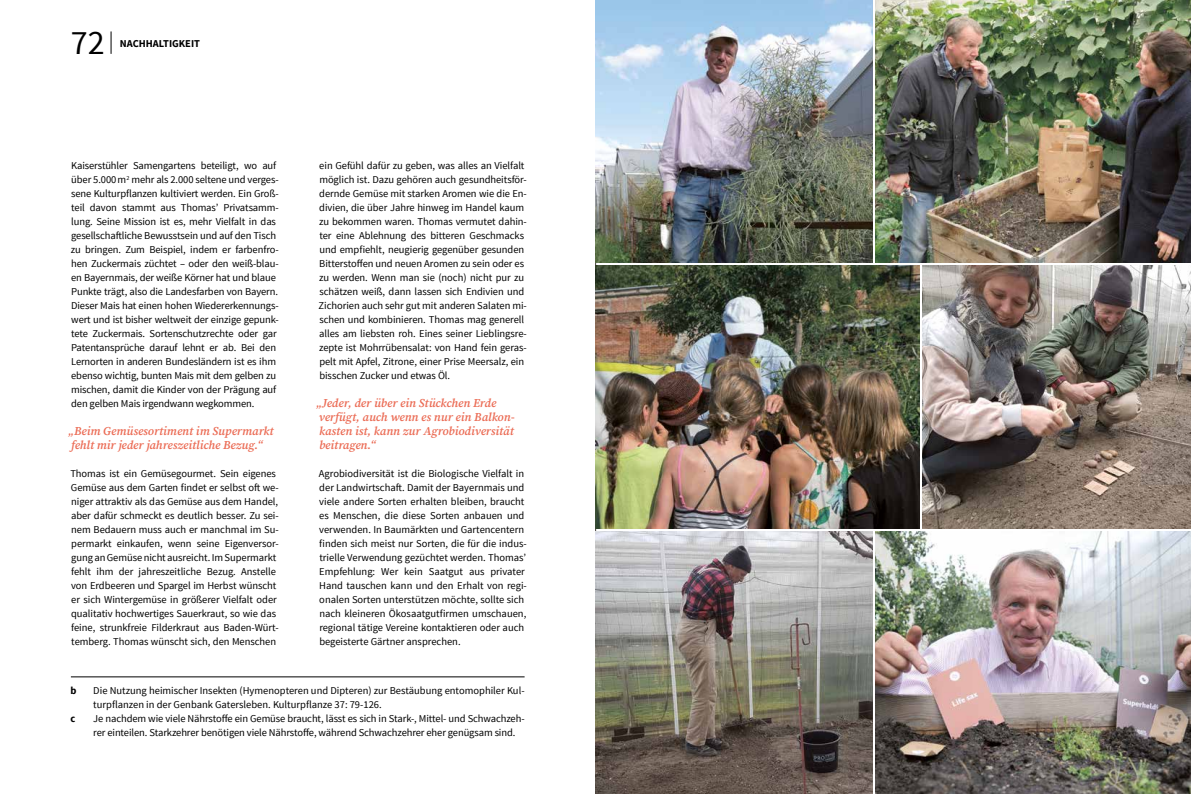
<style>
.page{position:relative;width:1191px;height:794px;background:#fff}
.page>*{position:absolute;margin:0;border:0;box-sizing:border-box;transform-origin:0 0}
.t1{font:34px "Source Sans Pro";color:#000}
.t2{font:italic 12px/14px "Source Serif Variable";color:#eb6c55}
.t3{font:10.5px/14px "Source Sans Pro";letter-spacing:-.005em;color:#000}
.t4{font:700 10.5px "Source Sans Pro";color:#000}
</style>
<div class="page">
<svg style="left:111px;top:31px;width:1px;height:23px"></svg>
<hr style="left:595px;top:0;width:1px;height:794px;background:#413c38">
<hr style="left:71px;top:676px;width:453px;height:1px;background:#000">
<img style="left:595px;top:531px;width:277px;height:263px">
<img style="left:595px;top:266px;width:324px;height:262px">
<img style="left:922px;top:266px;width:269px;height:262px">
<img style="left:875px;top:531px;width:316px;height:263px">
<img style="left:875px;top:0;width:316px;height:263px">
<img style="left:596px;top:0;width:276px;height:263px">
<h1 class="t1" style="left:71px;top:21px;width:35px">72</h1>
<p class="t4" style="left:120px;top:36px;width:82px">NACHHALTIGKEIT</p>
<p class="t3" style="left:71px;top:159px;width:209px">Kaiserstühler Samengartens beteiligt, wo auf über 5.000m<sup>2</sup> mehr als 2.000 seltene und verges&shy;sene Kulturpflanzen kultiviert werden. Ein Groß&shy;teil davon stammt aus Thomas’ Privatsamm&shy;lung. Seine Mission ist es, mehr Vielfalt in das gesellschaftliche Bewusstsein und auf den Tisch zu bringen. Zum Beispiel, indem er farbenfro&shy;hen Zuckermais züchtet – oder den weiß-blau&shy;en Bayernmais, der weiße Körner hat und blaue Punkte trägt, also die Landesfarben von Bayern.<br>Dieser Mais hat einen hohen Wiedererkennungs&shy;wert und ist bisher weltweit der einzige gepunk&shy;tete Zuckermais. Sortenschutzrechte oder gar Patentansprüche darauf lehnt er ab. Bei den Lernorten in anderen Bundesländern ist es ihm ebenso wichtig, bunten Mais mit dem gelben zu mischen, damit die Kinder von der Prägung auf den gelben Mais irgendwann wegkommen.</p>
<p class="t2" style="left:68px;top:424px;width:207px">„Beim Gemüsesortiment im Supermarkt fehlt mir jeder jahreszeitliche Bezug.“</p>
<p class="t3" style="left:70px;top:467px;width:210px">Thomas ist ein Gemüsegourmet. Sein eigenes Gemüse aus dem Garten findet er selbst oft we&shy;niger attraktiv als das Gemüse aus dem Handel, aber dafür schmeckt es deutlich besser. Zu sei&shy;nem Bedauern muss auch er manchmal im Su&shy;permarkt einkaufen, wenn seine Eigenversor&shy;gung an Gemüse nicht ausreicht. Im Supermarkt fehlt ihm der jahreszeitliche Bezug. Anstelle von Erdbeeren und Spargel im Herbst wünscht er sich Wintergemüse in größerer Vielfalt oder qualitativ hochwertiges Sauerkraut, so wie das feine, strunkfreie Filderkraut aus Baden-Würt&shy;temberg. Thomas wünscht sich, den Menschen</p>
<p class="t4" style="left:71px;top:683px;width:8px">b</p>
<p class="t3" style="left:93px;top:684px;width:433px">Die Nutzung heimischer Insekten (Hymenopteren und Dipteren) zur Bestäubung entomophiler Kul&shy;turpflanzen in der Genbank Gatersleben. Kulturpflanze 37: 79-126.</p>
<p class="t4" style="left:71px;top:711px;width:6px">c</p>
<p class="t3" style="left:93px;top:712px;width:433px">Je nachdem wie viele Nährstoffe ein Gemüse braucht, lässt es sich in Stark-, Mittel- und Schwachzeh&shy;rer einteilen. Starkzehrer benötigen viele Nährstoffe, während Schwachzehrer eher genügsam sind.</p>
<p class="t3" style="left:318px;top:159px;width:210px">ein Gefühl dafür zu geben, was alles an Vielfalt möglich ist. Dazu gehören auch gesundheitsför&shy;dernde Gemüse mit starken Aromen wie die En&shy;divien, die über Jahre hinweg im Handel kaum zu bekommen waren. Thomas vermutet dahin&shy;ter eine Ablehnung des bitteren Geschmacks und empfiehlt, neugierig gegenüber gesunden Bitterstoffen und neuen Aromen zu sein oder es zu werden. Wenn man sie (noch) nicht pur zu schätzen weiß, dann lassen sich Endivien und Zichorien auch sehr gut mit anderen Salaten mi&shy;schen und kombinieren. Thomas mag generell alles am liebsten roh. Eines seiner Lieblingsre&shy;zepte ist Mohrrübensalat: von Hand fein geras&shy;pelt mit Apfel, Zitrone, einer Prise Meersalz, ein bisschen Zucker und etwas Öl.</p>
<p class="t2" style="left:316px;top:396px;width:200px">„Jeder, der über ein Stückchen Erde verfügt, auch wenn es nur ein Balkon&shy;kasten ist, kann zur Agrobiodiversität beitragen.“</p>
<p class="t3" style="left:319px;top:467px;width:209px">Agrobiodiversität ist die Biologische Vielfalt in der Landwirtschaft. Damit der Bayernmais und viele andere Sorten erhalten bleiben, braucht es Menschen, die diese Sorten anbauen und verwenden. In Baumärkten und Gartencentern finden sich meist nur Sorten, die für die indus&shy;trielle Verwendung gezüchtet werden. Thomas’ Empfehlung: Wer kein Saatgut aus privater Hand tauschen kann und den Erhalt von regi&shy;onalen Sorten unterstützen möchte, sollte sich nach kleineren Ökosaatgutfirmen umschauen, regional tätige Vereine kontaktieren oder auch begeisterte Gärtner ansprechen.</p>
</div>
